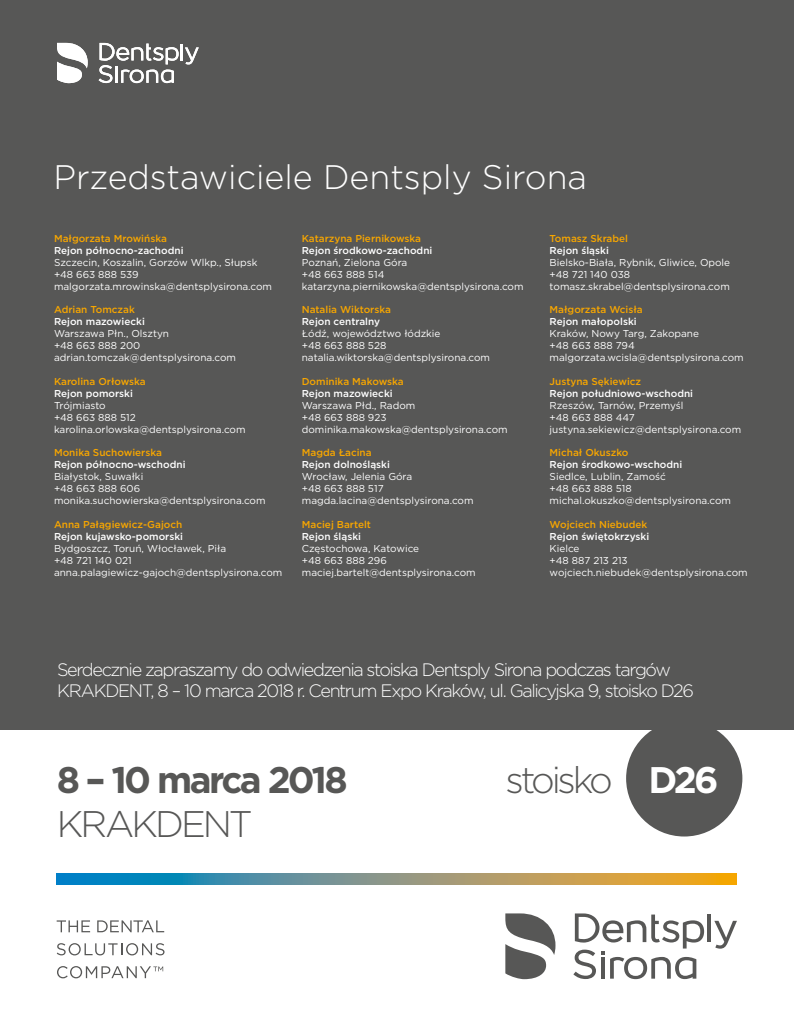
<style>
.page{position:relative;width:794px;height:1035px;background:#fff}
.page>*{position:absolute;margin:0;border:0;box-sizing:border-box;transform-origin:0 0}
.t1{font:300 37px "Gotham";letter-spacing:-.085em;color:#575756}
.t2{font:700 37px "Gotham";letter-spacing:-.075em;color:#575756}
.t3{font:300 34px "Gotham";color:#fff}
.t4{font:300 18px/21.6px "Gotham";letter-spacing:-.08em;color:#fff}
.t5{font:10px/12px "Gotham";color:#fff}
.t6{font:500 10px "Gotham";color:#fff}
.t7{font:500 10px "Gotham";color:#f7a600}
.s1{font-weight:700;color:#fff}
</style>
<div class="page">
<div style="left:0;top:0;width:794px;height:729px;background:#575756"></div>
<svg style="left:56px;top:873px;width:681px;height:11px;background:#81957c"></svg>
<svg style="left:57px;top:920px;width:33px;height:12px"></svg>
<svg style="left:97px;top:920px;width:67px;height:12px"></svg>
<svg style="left:57px;top:943px;width:107px;height:12px"></svg>
<svg style="left:57px;top:966px;width:106px;height:12px"></svg>
<hr style="left:707px;top:914px;width:4px;height:28px;background:#575756">
<svg style="left:714px;top:921px;width:23px;height:27px"></svg>
<svg style="left:573px;top:913px;width:131px;height:66px"></svg>
<svg style="left:505px;top:913px;width:50px;height:66px"></svg>
<svg style="left:99px;top:43px;width:100px;height:40px"></svg>
<svg style="left:57px;top:43px;width:31px;height:40px"></svg>
<div style="left:626px;top:720px;width:116px;height:116px;background:#575756;border-radius:50%"></div>
<h2 class="t3" style="left:53px;top:155px;width:535px">Przedstawiciele Dentsply Sirona</h2>
<p class="t7" style="left:54px;top:232px;width:114px">Małgorzata Mrowińska</p>
<p class="t6" style="left:54px;top:244px;width:131px">Rejon północno-zachodni</p>
<p class="t5" style="left:54px;top:256px;width:220px">Szczecin, Koszalin, Gorzów Wlkp., Słupsk +48 663 888 539 malgorzata.mrowinska@dentsplysirona.com</p>
<p class="t7" style="left:54px;top:303px;width:82px">Adrian Tomczak</p>
<p class="t6" style="left:54px;top:315px;width:92px">Rejon mazowiecki</p>
<p class="t5" style="left:54px;top:328px;width:184px">Warszawa Płn., Olsztyn<br>+48 663 888 200 adrian.tomczak@dentsplysirona.com</p>
<p class="t7" style="left:54px;top:375px;width:93px">Karolina Orłowska</p>
<p class="t6" style="left:54px;top:387px;width:80px">Rejon pomorski</p>
<p class="t5" style="left:54px;top:399px;width:193px">Trójmiasto<br>+48 663 888 512 karolina.orlowska@dentsplysirona.com</p>
<p class="t7" style="left:54px;top:446px;width:109px">Monika Suchowierska</p>
<p class="t6" style="left:54px;top:458px;width:133px">Rejon północno-wschodni</p>
<p class="t5" style="left:54px;top:470px;width:213px">Białystok, Suwałki<br>+48 663 888 606 monika.suchowierska@dentsplysirona.com</p>
<p class="t7" style="left:54px;top:517px;width:130px">Anna Pałągiewicz-Gajoch</p>
<p class="t6" style="left:54px;top:529px;width:131px">Rejon kujawsko-pomorski</p>
<p class="t5" style="left:54px;top:542px;width:230px">Bydgoszcz, Toruń, Włocławek, Piła<br>+48 721 140 021 anna.palagiewicz-gajoch@dentsplysirona.com</p>
<p class="t7" style="left:302px;top:232px;width:121px">Katarzyna Piernikowska</p>
<p class="t6" style="left:302px;top:244px;width:132px">Rejon środkowo-zachodni</p>
<p class="t5" style="left:302px;top:256px;width:223px">Poznań, Zielona Góra<br>+48 663 888 514 katarzyna.piernikowska@dentsplysirona.com</p>
<p class="t7" style="left:302px;top:303px;width:91px">Natalia Wiktorska</p>
<p class="t6" style="left:302px;top:315px;width:80px">Rejon centralny</p>
<p class="t5" style="left:302px;top:328px;width:190px">Łódź, województwo łódzkie<br>+48 663 888 528 natalia.wiktorska@dentsplysirona.com</p>
<p class="t7" style="left:302px;top:375px;width:103px">Dominika Makowska</p>
<p class="t6" style="left:302px;top:387px;width:92px">Rejon mazowiecki</p>
<p class="t5" style="left:302px;top:399px;width:207px">Warszawa Płd., Radom<br>+48 663 888 923 dominika.makowska@dentsplysirona.com</p>
<p class="t7" style="left:302px;top:446px;width:71px">Magda Łacina</p>
<p class="t6" style="left:302px;top:458px;width:90px">Rejon dolnośląski</p>
<p class="t5" style="left:302px;top:470px;width:173px">Wrocław, Jelenia Góra<br>+48 663 888 517 magda.lacina@dentsplysirona.com</p>
<p class="t7" style="left:302px;top:517px;width:71px">Maciej Bartelt</p>
<p class="t6" style="left:302px;top:529px;width:61px">Rejon śląski</p>
<p class="t5" style="left:302px;top:542px;width:175px">Częstochowa, Katowice<br>+48 663 888 296 maciej.bartelt@dentsplysirona.com</p>
<p class="t7" style="left:549px;top:232px;width:80px">Tomasz Skrabel</p>
<p class="t6" style="left:549px;top:244px;width:61px">Rejon śląski</p>
<p class="t5" style="left:549px;top:256px;width:182px">Bielsko-Biała, Rybnik, Gliwice, Opole +48 721 140 038 tomasz.skrabel@dentsplysirona.com</p>
<p class="t7" style="left:549px;top:303px;width:95px">Małgorzata Wcisła</p>
<p class="t6" style="left:549px;top:315px;width:89px">Rejon małopolski</p>
<p class="t5" style="left:549px;top:328px;width:196px">Kraków, Nowy Targ, Zakopane<br>+48 663 888 794 malgorzata.wcisla@dentsplysirona.com</p>
<p class="t7" style="left:549px;top:375px;width:93px">Justyna Sękiewicz</p>
<p class="t6" style="left:549px;top:387px;width:145px">Rejon południowo-wschodni</p>
<p class="t5" style="left:549px;top:399px;width:193px">Rzeszów, Tarnów, Przemyśl<br>+48 663 888 447 justyna.sekiewicz@dentsplysirona.com</p>
<p class="t7" style="left:549px;top:446px;width:80px">Michał Okuszko</p>
<p class="t6" style="left:549px;top:458px;width:134px">Rejon środkowo-wschodni</p>
<p class="t5" style="left:549px;top:470px;width:183px">Siedlce, Lublin, Zamość<br>+48 663 888 518 michal.okuszko@dentsplysirona.com</p>
<p class="t7" style="left:549px;top:517px;width:99px">Wojciech Niebudek</p>
<p class="t6" style="left:549px;top:529px;width:101px">Rejon świętokrzyski</p>
<p class="t5" style="left:549px;top:542px;width:199px">Kielce<br>+48 887 213 213 wojciech.niebudek@dentsplysirona.com</p>
<h3 class="t4" style="left:57px;top:658px;width:638px">Serdecznie zapraszamy do odwiedzenia stoiska Dentsply Sirona podczas targów<br>KRAKDENT, 8 – 10 marca 2018 r. Centrum Expo Kraków, ul. Galicyjska 9, stoisko D26</h3>
<h1 class="t2" style="left:57px;top:755px;width:292px">8 – 10 marca 2018</h1>
<h1 class="t1" style="left:57px;top:801px;width:197px">KRAKDENT</h1>
<h1 class="t1" style="left:505px;top:756px;width:215px">stoisko <span class="s1">D26</span></h1>
</div>
